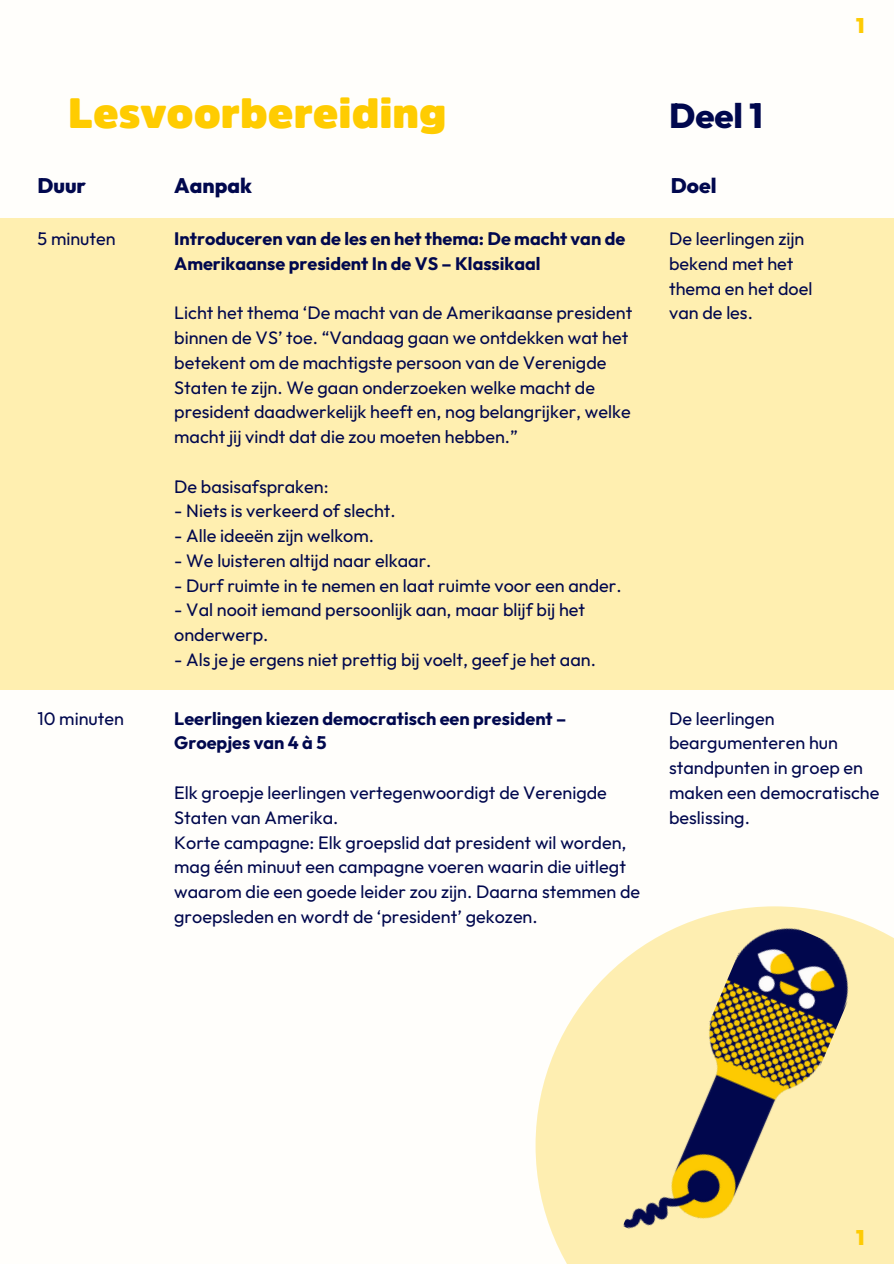
<style>
.page{position:relative;width:894px;height:1264px;background:#fff}
.page>*{position:absolute;margin:0;border:0;box-sizing:border-box;transform-origin:0 0}
.t1{font:900 42px "Amsi Pro Normal";color:#ffcc01}
.t2{font:800 34.5px "Outfit";color:#01084e}
.t3{font:800 21px "Outfit";color:#01084e}
.t4{font:900 21px "Outfit";color:#fecb04}
.t5{font:18px/24.8px "Outfit";color:#01084e}
.t6{font:700 18px/24.8px "Outfit";color:#01084e}
</style>
<div class="page">
<div style="left:0;top:0;width:893px;height:1263px;background:#fffefb"></div>
<div style="left:0;top:218px;width:893px;height:471px;background:#ffefb0"></div>
<svg style="left:535px;top:906px;width:358px;height:357px;fill:#feeeb1"></svg>
<img style="left:622px;top:911px;width:244px;height:352px">
<p class="t1" style="left:68px;top:92px;width:380px">Lesvoorbereiding</p>
<p class="t2" style="left:669px;top:93px;width:95px">Deel 1</p>
<p class="t3" style="left:37px;top:172px;width:50px">Duur</p>
<p class="t3" style="left:174px;top:172px;width:79px">Aanpak</p>
<p class="t3" style="left:670px;top:172px;width:47px">Doel</p>
<h4 class="t5" style="left:669px;top:226px;width:145px">De leerlingen zijn bekend met het thema en het doel van de les.</h4>
<p class="t5" style="left:37px;top:226px;width:80px">5 minuten</p>
<h1 class="t6" style="left:174px;top:226px;width:452px">Introduceren van de les en het thema: De macht van de<br>Amerikaanse president In de VS – Klassikaal</h1>
<h2 class="t5" style="left:174px;top:300px;width:459px">Licht het thema ‘De macht van de Amerikaanse president binnen de VS’ toe. “Vandaag gaan we ontdekken wat het betekent om de machtigste persoon van de Verenigde Staten te zijn. We gaan onderzoeken welke macht de president daadwerkelijk heeft en, nog belangrijker, welke macht jij vindt dat die zou moeten hebben.”</h2>
<h3 class="t5" style="left:174px;top:473px;width:156px">De basisafspraken:</h3>
<h3 class="t5" style="left:174px;top:498px;width:223px">- Niets is verkeerd of slecht.</h3>
<h3 class="t5" style="left:174px;top:523px;width:201px">- Alle ideeën zijn welkom.</h3>
<p class="t5" style="left:174px;top:548px;width:259px">- We luisteren altijd naar elkaar.</p>
<p class="t5" style="left:174px;top:572px;width:449px">- Durf ruimte in te nemen en laat ruimte voor een ander.</p>
<h4 class="t5" style="left:174px;top:597px;width:412px">- Val nooit iemand persoonlijk aan, maar blijf bij het onderwerp.</h4>
<p class="t5" style="left:174px;top:647px;width:423px">- Als je je ergens niet prettig bij voelt, geef je het aan.</p>
<p class="t4" style="left:855px;top:12px;width:10px">1</p>
<p class="t5" style="left:37px;top:705px;width:88px">10 minuten</p>
<p class="t6" style="left:174px;top:705px;width:393px">Leerlingen kiezen democratisch een president –<br>Groepjes van 4 à 5</p>
<p class="t5" style="left:174px;top:780px;width:434px">Elk groepje leerlingen vertegenwoordigt de Verenigde<br>Staten van Amerika.</p>
<p class="t5" style="left:174px;top:829px;width:467px">Korte campagne: Elk groepslid dat president wil worden, mag één minuut een campagne voeren waarin die uitlegt waarom die een goede leider zou zijn. Daarna stemmen de groepsleden en wordt de ‘president’ gekozen.</p>
<p class="t5" style="left:669px;top:705px;width:212px">De leerlingen beargumenteren hun standpunten in groep en maken een democratische beslissing.</p>
<p class="t4" style="left:855px;top:1224px;width:10px">1</p>
</div>
